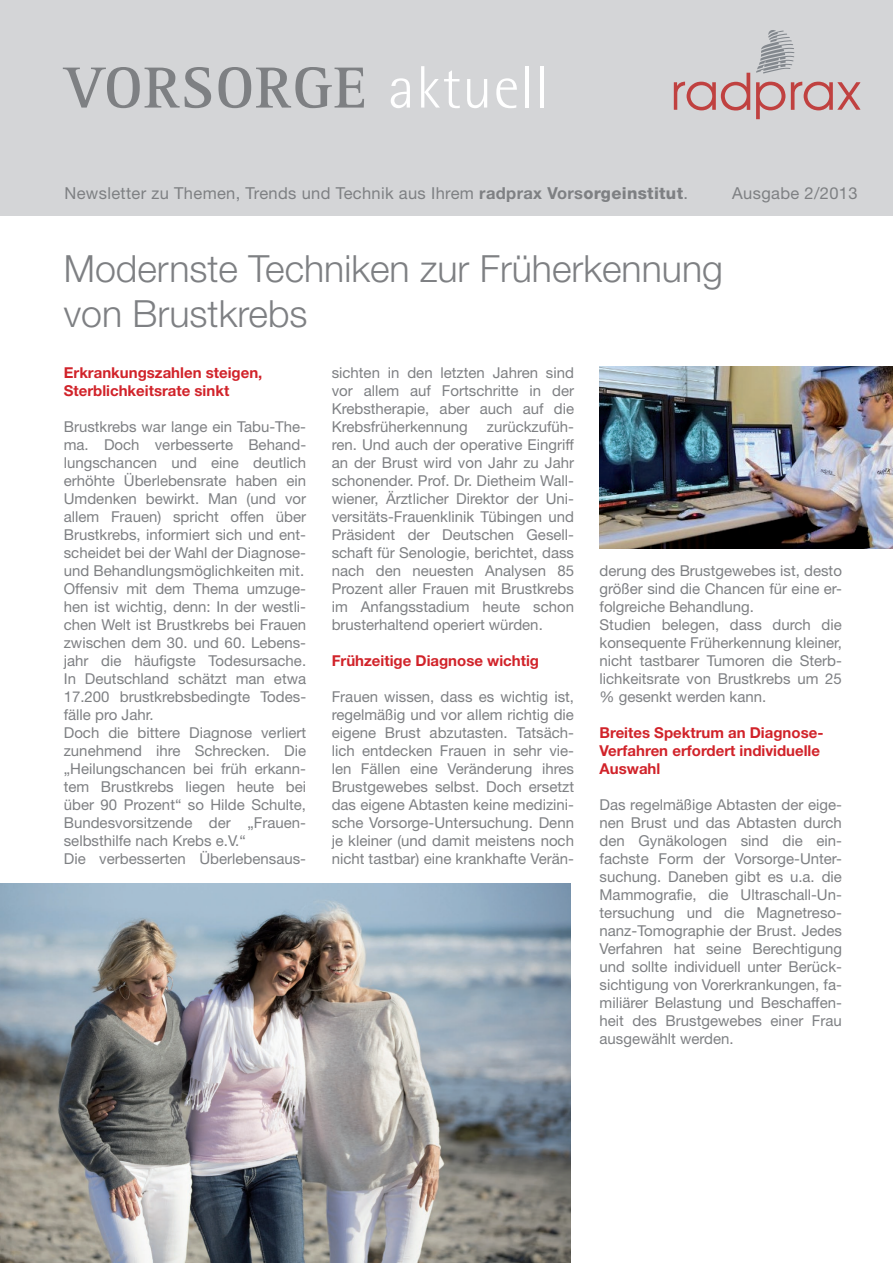
<style>
.page{position:relative;width:893px;height:1263px;background:#fff}
.page>*{position:absolute;margin:0;border:0;box-sizing:border-box;transform-origin:0 0}
.t1{font:700 60px "Rotis Serif";letter-spacing:.02em;color:#7e8083}
.t2{font:300 37.5px/45px "Helvetica Neue LT Std";color:#7e8083}
.t3{font:16.5px "Helvetica Neue LT Std";letter-spacing:.02em;color:#7e8083}
.t4{font:15px/18px "Helvetica Neue LT Std";color:#7e8083;text-align:justify}
.t5{font:700 15px/18px "Helvetica Neue LT Std";color:#d1232a}
.s1{font-family:"Rotis Semi Sans";font-weight:300;color:#fff}
.s2{font-weight:700}
.s3{font-weight:800}
</style>
<div class="page">
<div style="left:0;top:0;width:893px;height:216px;background:#d4d5d7"></div>
<svg style="left:674px;top:73px;width:76px;height:38px"></svg>
<svg style="left:756px;top:82px;width:29px;height:37px"></svg>
<svg style="left:791px;top:82px;width:70px;height:28px"></svg>
<svg style="left:756px;top:30px;width:38px;height:43px"></svg>
<img style="left:0;top:883px;width:570px;height:380px">
<img style="left:600px;top:367px;width:293px;height:182px">
<h1 class="t1" style="left:64px;top:52px;width:486px">VORSORGE <span class="s1">aktuell</span></h1>
<p class="t3" style="left:64px;top:183px;width:625px">Newsletter zu Themen, Trends und Technik aus Ihrem <span class="s2">radprax Vors</span><span class="s3">orgeinstitut</span>.</p>
<p class="t3" style="left:732px;top:183px;width:127px">Ausgabe 2/2013</p>
<h2 class="t2" style="left:64px;top:245px;width:661px">Modernste Techniken zur Früherkennung von Brustkrebs</h2>
<p class="t5" style="left:64px;top:363px;width:200px">Erkrankungszahlen steigen,<br>Sterblichkeitsrate sinkt</p>
<p class="t4" style="left:64px;top:417px;width:244px;text-align:left">Brustkrebs war lange ein Tabu-The&shy;ma. Doch verbesserte Behand&shy;lungschancen und eine deutlich erhöhte Überlebensrate haben ein<br>Umdenken bewirkt. Man (und vor allem Frauen) spricht offen über<br>Brustkrebs, informiert sich und ent&shy;scheidet bei der Wahl der Diagnose&shy;und Behandlungsmöglichkeiten mit.<br>Offensiv mit dem Thema umzuge&shy;hen ist wichtig, denn: In der westli&shy;chen Welt ist Brustkrebs bei Frauen zwischen dem 30. und 60. Lebens&shy;jahr die häufigste Todesursache.<br>In Deutschland schätzt man etwa<br>17.200 brustkrebsbedingte Todes&shy;fälle pro Jahr.<br>Doch die bittere Diagnose verliert zunehmend ihre Schrecken. Die „Heilungschancen bei früh erkann&shy;tem Brustkrebs liegen heute bei über 90 Prozent“ so Hilde Schulte,<br>Bundesvorsitzende der „Frauen&shy;selbsthilfe nach Krebs e.V.“<br>Die verbesserten Überlebensaus-</p>
<p class="t4" style="left:332px;top:363px;width:244px">sichten in den letzten Jahren sind vor allem auf Fortschritte in der Krebstherapie, aber auch auf die Krebsfrüherkennung</p>
<p class="t4" style="left:332px;top:417px;width:244px;text-indent:155px">zurückzufüh&shy;ren. Und auch der operative Eingriff an der Brust wird von Jahr zu Jahr schonender. Prof. Dr. Dietheim Wall&shy;wiener, Ärztlicher Direktor der Uni&shy;versitäts-Frauenklinik Tübingen und Präsident der Deutschen Gesell&shy;schaft für Senologie, berichtet, dass nach den neuesten Analysen 85<br>Prozent aller Frauen mit Brustkrebs im Anfangsstadium heute schon brusterhaltend operiert würden.</p>
<p class="t5" style="left:332px;top:651px;width:209px">Frühzeitige Diagnose wichtig</p>
<p class="t4" style="left:332px;top:687px;width:244px">Frauen wissen, dass es wichtig ist, regelmäßig und vor allem richtig die eigene Brust abzutasten. Tatsäch&shy;lich entdecken Frauen in sehr vie&shy;len Fällen eine Veränderung ihres Brustgewebes selbst. Doch ersetzt das eigene Abtasten keine medizini&shy;sche Vorsorge-Untersuchung. Denn je kleiner (und damit meistens noch nicht tastbar) eine krankhafte Verän-</p>
<p class="t4" style="left:600px;top:562px;width:244px;text-align:left">derung des Brustgewebes ist, desto größer sind die Chancen für eine er&shy;folgreiche Behandlung.<br>Studien belegen, dass durch die konsequente Früherkennung kleiner, nicht tastbarer Tumoren die Sterb&shy;lichkeitsrate von Brustkrebs um 25 % gesenkt werden kann.</p>
<p class="t5" style="left:600px;top:724px;width:225px">Breites Spektrum an Diagnose-<br>Verfahren erfordert individuelle<br>Auswahl</p>
<p class="t4" style="left:600px;top:796px;width:244px">Das regelmäßige Abtasten der eige&shy;nen Brust und das Abtasten durch den Gynäkologen sind die ein&shy;fachste Form der Vorsorge-Unter&shy;suchung. Daneben gibt es u.a. die Mammografie, die Ultraschall-Un&shy;tersuchung und die Magnetreso&shy;nanz-Tomographie der Brust. Jedes Verfahren hat seine Berechtigung und sollte individuell unter Berück&shy;sichtigung von Vorerkrankungen, fa&shy;miliärer Belastung und Beschaffen&shy;heit des Brustgewebes einer Frau ausgewählt werden.</p>
</div>
